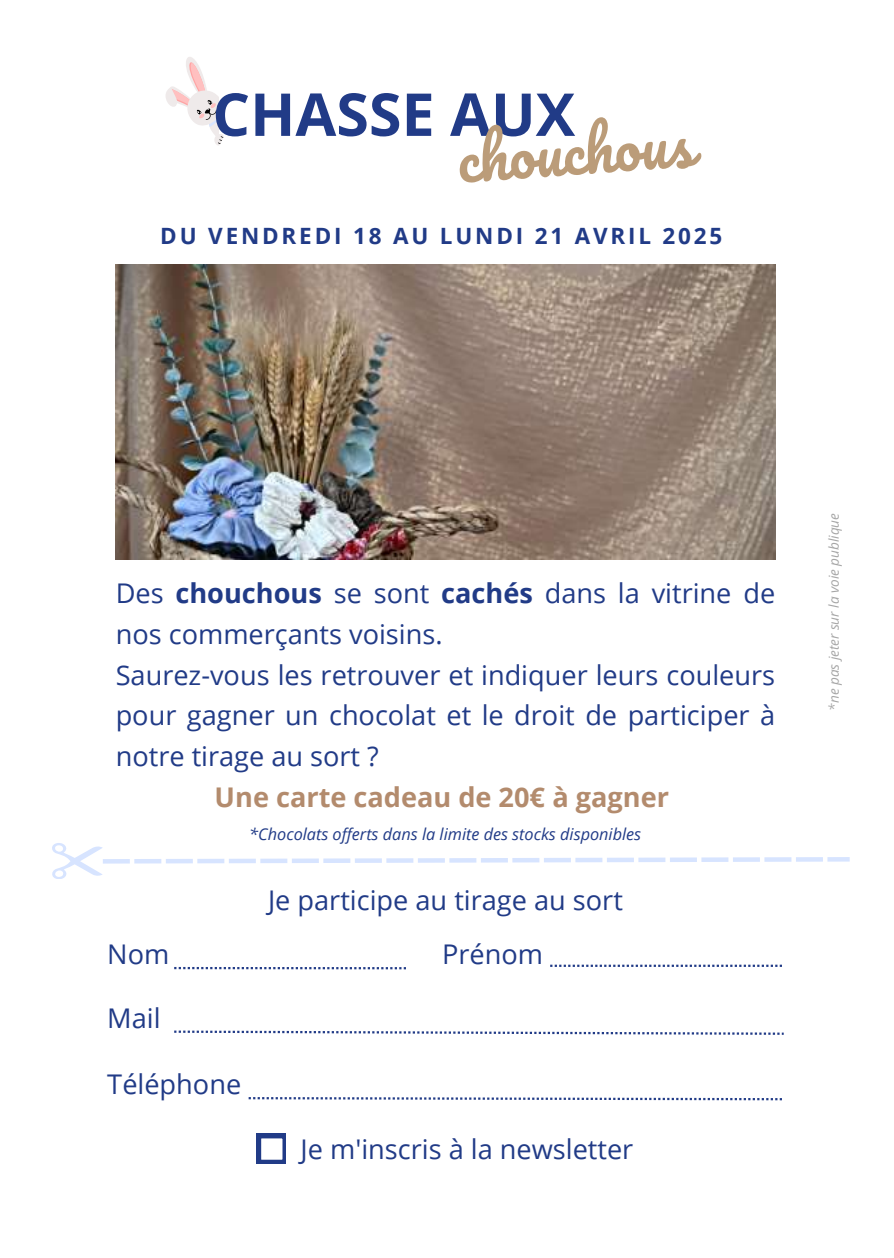
<style>
.page{position:relative;width:894px;height:1258px;background:#fff}
.page>*{position:absolute;margin:0;border:0;box-sizing:border-box;transform-origin:0 0}
.t1{font:700 59.1px "Open Sans";color:#213b87}
.t2{font:59.1px "Pacifico";color:#bb9c79}
.t3{font:27px/40.8px "Open Sans";color:#213b87}
.t4{font:700 27px "Open Sans";color:#b38b6d}
.t5{font:700 22.5px "Open Sans";letter-spacing:.125em;color:#213b87}
.t6{font:italic 16.2px "Open Sans";color:#213b87}
.t7{font:italic 13.5px "Open Sans";color:#a6a6a6}
.s1{font-weight:700}
</style>
<div class="page">
<img style="left:116px;top:265px;width:658px;height:294px">
<svg style="left:52px;top:843px;width:51px;height:36px"></svg>
<svg style="left:166px;top:57px;width:57px;height:88px"></svg>
<hr style="left:103px;top:859px;width:27px;height:4px;background:#d7e4ff">
<hr style="left:134px;top:859px;width:27px;height:4px;background:#d7e4ff">
<hr style="left:166px;top:859px;width:27px;height:4px;background:#d7e4ff">
<hr style="left:197px;top:859px;width:27px;height:4px;background:#d7e4ff">
<hr style="left:229px;top:859px;width:27px;height:4px;background:#d7e4ff">
<div style="left:260px;top:858px;width:27px;height:5px;background:#d7e4ff"></div>
<div style="left:292px;top:858px;width:27px;height:5px;background:#d7e4ff"></div>
<div style="left:323px;top:858px;width:27px;height:5px;background:#d7e4ff"></div>
<div style="left:355px;top:858px;width:27px;height:5px;background:#d7e4ff"></div>
<div style="left:386px;top:858px;width:27px;height:5px;background:#d7e4ff"></div>
<div style="left:418px;top:858px;width:27px;height:5px;background:#d7e4ff"></div>
<hr style="left:449px;top:858px;width:27px;height:4px;background:#d7e4ff">
<hr style="left:480px;top:858px;width:27px;height:4px;background:#d7e4ff">
<hr style="left:512px;top:858px;width:27px;height:4px;background:#d7e4ff">
<hr style="left:543px;top:858px;width:27px;height:4px;background:#d7e4ff">
<hr style="left:575px;top:858px;width:27px;height:4px;background:#d7e4ff">
<div style="left:606px;top:857px;width:27px;height:5px;background:#d7e4ff"></div>
<div style="left:638px;top:857px;width:27px;height:5px;background:#d7e4ff"></div>
<div style="left:669px;top:857px;width:27px;height:5px;background:#d7e4ff"></div>
<div style="left:701px;top:857px;width:27px;height:5px;background:#d7e4ff"></div>
<div style="left:732px;top:857px;width:27px;height:5px;background:#d7e4ff"></div>
<div style="left:764px;top:857px;width:27px;height:5px;background:#d7e4ff"></div>
<div style="left:795px;top:857px;width:27px;height:5px;background:#d7e4ff"></div>
<hr style="left:827px;top:857px;width:22px;height:4px;background:#d7e4ff">
<svg style="left:174px;top:967px;width:232px;height:2px"></svg>
<svg style="left:550px;top:964px;width:231px;height:3px"></svg>
<svg style="left:174px;top:1030px;width:609px;height:5px"></svg>
<svg style="left:248px;top:1097px;width:533px;height:3px"></svg>
<svg style="left:256px;top:1134px;width:30px;height:29px"></svg>
<h1 class="t1" style="left:212px;top:73px;width:364px">CHASSE AUX</h1>
<h1 class="t2" style="left:455px;top:128px;width:238px;rotate:-4deg">chouchous</h1>
<p class="t5" style="left:160px;top:220px;width:563px">DU VENDREDI 18 AU LUNDI 21 AVRIL 2025</p>
<p class="t3" style="left:116px;top:572px;width:661px">Des <span class="s1">chouchous</span> se sont <span class="s1">cachés</span> dans la vitrine de nos commerçants voisins.<br>Saurez-vous les retrouver et indiquer leurs couleurs pour gagner un chocolat et le droit de participer à notre tirage au sort ?</p>
<p class="t4" style="left:214px;top:778px;width:456px">Une carte cadeau de 20€ à gagner</p>
<p class="t6" style="left:249px;top:823px;width:393px">*Chocolats offerts dans la limite des stocks disponibles</p>
<p class="t3" style="left:268px;top:879px;width:356px">Je participe au tirage au sort</p>
<p class="t3" style="left:107px;top:933px;width:64px">Nom</p>
<p class="t3" style="left:442px;top:933px;width:102px">Prénom</p>
<p class="t3" style="left:107px;top:997px;width:55px">Mail</p>
<p class="t3" style="left:107px;top:1063px;width:135px">Téléphone</p>
<p class="t3" style="left:300px;top:1128px;width:334px">Je m'inscris à la newsletter</p>
<p class="t7" style="left:824px;top:711px;width:199px;rotate:-90deg">*ne pas jeter sur la voie publique</p>
</div>
